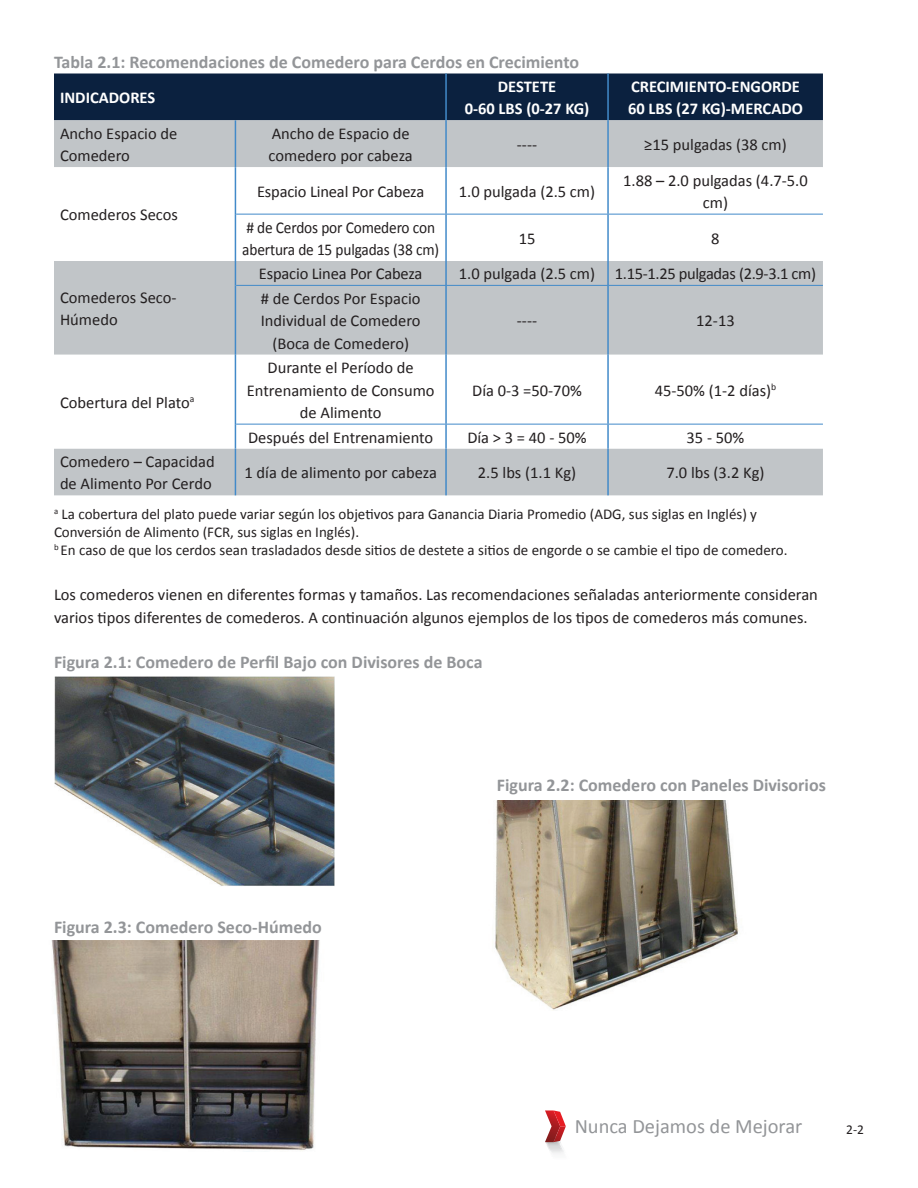
<style>
.page{position:relative;width:918px;height:1188px;background:#fff}
.page>*{position:absolute;margin:0;border:0;box-sizing:border-box;transform-origin:0 0}
.t1{font:20.55px "Calibri";color:#939598}
.t2{font:700 18px "Calibri";color:#939598}
.t3{font:16.5px/22.5px "Calibri";color:#231f20}
.t4{font:700 16.5px "Calibri";color:#fff}
.t5{font:16.5px/22.5px "Calibri";color:#231f20;scale:.93 1}
.t6{font:16.5px "Calibri";letter-spacing:-.02em;color:#231f20}
.t7{font:15px/18px "Calibri";color:#231f20}
.t8{font:13.5px "Calibri";color:#231f20}
</style>
<div class="page">
<svg style="left:545px;top:1110px;width:21px;height:44px"></svg>
<img style="left:51px;top:941px;width:269px;height:210px">
<div style="left:54px;top:74px;width:769px;height:46px;background:#0b213f"></div>
<div style="left:54px;top:120px;width:769px;height:375px;background:#c1c5c8"></div>
<svg style="left:54px;top:167px;width:769px;height:94px"></svg>
<svg style="left:54px;top:355px;width:769px;height:93px"></svg>
<hr style="left:445px;top:74px;width:2px;height:46px;background:#428ac9">
<hr style="left:607px;top:74px;width:2px;height:46px;background:#428ac9">
<hr style="left:235px;top:120px;width:1px;height:47px;background:#428ac9">
<hr style="left:445px;top:120px;width:2px;height:47px;background:#428ac9">
<hr style="left:607px;top:120px;width:2px;height:47px;background:#428ac9">
<hr style="left:235px;top:167px;width:1px;height:47px;background:#428ac9">
<hr style="left:445px;top:167px;width:2px;height:47px;background:#428ac9">
<hr style="left:607px;top:167px;width:2px;height:47px;background:#428ac9">
<hr style="left:235px;top:214px;width:1px;height:47px;background:#428ac9">
<hr style="left:445px;top:214px;width:2px;height:47px;background:#428ac9">
<hr style="left:607px;top:214px;width:2px;height:47px;background:#428ac9">
<svg style="left:235px;top:261px;width:1px;height:24px"></svg>
<hr style="left:445px;top:261px;width:2px;height:24px;background:#428ac9">
<hr style="left:607px;top:261px;width:2px;height:24px;background:#428ac9">
<hr style="left:235px;top:285px;width:1px;height:70px;background:#428ac9">
<hr style="left:445px;top:286px;width:2px;height:69px;background:#428ac9">
<hr style="left:607px;top:286px;width:2px;height:69px;background:#428ac9">
<hr style="left:235px;top:355px;width:1px;height:69px;background:#428ac9">
<hr style="left:445px;top:355px;width:2px;height:69px;background:#428ac9">
<hr style="left:607px;top:355px;width:2px;height:69px;background:#428ac9">
<svg style="left:235px;top:424px;width:1px;height:24px"></svg>
<hr style="left:445px;top:424px;width:2px;height:24px;background:#428ac9">
<hr style="left:607px;top:424px;width:2px;height:24px;background:#428ac9">
<hr style="left:235px;top:448px;width:1px;height:47px;background:#428ac9">
<hr style="left:445px;top:448px;width:2px;height:47px;background:#428ac9">
<hr style="left:607px;top:448px;width:2px;height:47px;background:#428ac9">
<hr style="left:236px;top:424px;width:210px;height:1px;background:#428ac9">
<hr style="left:446px;top:424px;width:162px;height:1px;background:#428ac9">
<hr style="left:608px;top:424px;width:215px;height:1px;background:#428ac9">
<hr style="left:236px;top:285px;width:210px;height:1px;background:#428ac9">
<hr style="left:446px;top:285px;width:162px;height:1px;background:#428ac9">
<hr style="left:608px;top:285px;width:215px;height:1px;background:#428ac9">
<hr style="left:236px;top:214px;width:210px;height:1px;background:#428ac9">
<hr style="left:446px;top:214px;width:162px;height:1px;background:#428ac9">
<hr style="left:608px;top:214px;width:215px;height:1px;background:#428ac9">
<img style="left:55px;top:676px;width:279px;height:210px">
<img style="left:495px;top:800px;width:244px;height:210px">
<p class="t2" style="left:54px;top:49px;width:527px">Tabla 2.1: Recomendaciones de Comedero para Cerdos en Crecimiento</p>
<p class="t4" style="left:60px;top:86px;width:97px">INDICADORES</p>
<p class="t4" style="left:498px;top:75px;width:60px">DESTETE</p>
<p class="t4" style="left:465px;top:97px;width:126px">0-60 LBS (0-27 KG)</p>
<p class="t4" style="left:631px;top:75px;width:170px">CRECIMIENTO-ENGORDE</p>
<p class="t4" style="left:628px;top:97px;width:176px">60 LBS (27 KG)-MERCADO</p>
<p class="t3" style="left:60px;top:122px;width:119px">Ancho Espacio de<br>Comedero</p>
<p class="t3" style="left:269px;top:122px;width:146px">Ancho de Espacio de comedero por cabeza</p>
<p class="t3" style="left:517px;top:133px;width:22px">----</p>
<p class="t3" style="left:644px;top:133px;width:144px">≥15 pulgadas (38 cm)</p>
<p class="t3" style="left:60px;top:203px;width:119px">Comederos Secos</p>
<p class="t3" style="left:60px;top:286px;width:118px">Comederos Seco-<br>Húmedo</p>
<p class="t3" style="left:60px;top:391px;width:136px">Cobertura del Plato<sup>a</sup></p>
<p class="t3" style="left:257px;top:180px;width:169px">Espacio Lineal Por Cabeza</p>
<p class="t3" style="left:459px;top:180px;width:138px">1.0 pulgada (2.5 cm)</p>
<p class="t3" style="left:623px;top:168px;width:186px;text-align:center">1.88 – 2.0 pulgadas (4.7-5.0 cm)</p>
<p class="t5" style="left:242px;top:215px;width:213px"># de Cerdos por Comedero con abertura de 15 pulgadas (38 cm)</p>
<p class="t3" style="left:519px;top:227px;width:18px">15</p>
<p class="t3" style="left:711px;top:227px;width:10px">8</p>
<p class="t3" style="left:259px;top:262px;width:165px">Espacio Linea Por Cabeza</p>
<p class="t3" style="left:459px;top:262px;width:138px">1.0 pulgada (2.5 cm)</p>
<p class="t6" style="left:615px;top:262px;width:203px">1.15-1.25 pulgadas (2.9-3.1 cm)</p>
<p class="t3" style="left:261px;top:287px;width:161px;text-align:center"># de Cerdos Por Espacio<br>Individual de Comedero (Boca de Comedero)</p>
<p class="t3" style="left:517px;top:309px;width:22px">----</p>
<p class="t3" style="left:696px;top:309px;width:40px">12-13</p>
<p class="t3" style="left:247px;top:356px;width:189px;text-align:center">Durante el Período de<br>Entrenamiento de Consumo de Alimento</p>
<p class="t3" style="left:472px;top:378px;width:111px">Día 0-3 =50-70%</p>
<p class="t3" style="left:655px;top:378px;width:123px">45-50% (1-2 días)<sup>b</sup></p>
<p class="t3" style="left:248px;top:425px;width:187px">Después del Entrenamiento</p>
<p class="t3" style="left:467px;top:425px;width:121px">Día &gt; 3 = 40 - 50%</p>
<p class="t3" style="left:687px;top:425px;width:59px">35 - 50%</p>
<p class="t3" style="left:60px;top:450px;width:156px">Comedero – Capacidad de Alimento Por Cerdo</p>
<p class="t3" style="left:245px;top:461px;width:194px">1 día de alimento por cabeza</p>
<p class="t3" style="left:478px;top:461px;width:100px">2.5 lbs (1.1 Kg)</p>
<p class="t3" style="left:666px;top:461px;width:100px">7.0 lbs (3.2 Kg)</p>
<p class="t7" style="left:54px;top:505px;width:705px"><sup>a</sup> La cobertura del plato puede variar según los objetivos para Ganancia Diaria Promedio (ADG, sus siglas en Inglés) y<br>Conversión de Alimento (FCR, sus siglas en Inglés).</p>
<p class="t7" style="left:54px;top:541px;width:735px"><sup>b</sup> En caso de que los cerdos sean trasladados desde sitios de destete a sitios de engorde o se cambie el tipo de comedero.</p>
<p class="t3" style="left:54px;top:583px;width:765px">Los comederos vienen en diferentes formas y tamaños. Las recomendaciones señaladas anteriormente consideran varios tipos diferentes de comederos. A continuación algunos ejemplos de los tipos de comederos más comunes.</p>
<p class="t2" style="left:54px;top:649px;width:430px">Figura 2.1: Comedero de Perfil Bajo con Divisores de Boca</p>
<p class="t2" style="left:54px;top:914px;width:269px">Figura 2.3: Comedero Seco-Húmedo</p>
<p class="t2" style="left:497px;top:772px;width:331px">Figura 2.2: Comedero con Paneles Divisorios</p>
<p class="t1" style="left:575px;top:1112px;width:229px">Nunca Dejamos de Mejorar</p>
<p class="t8" style="left:846px;top:1120px;width:19px">2-2</p>
</div>
